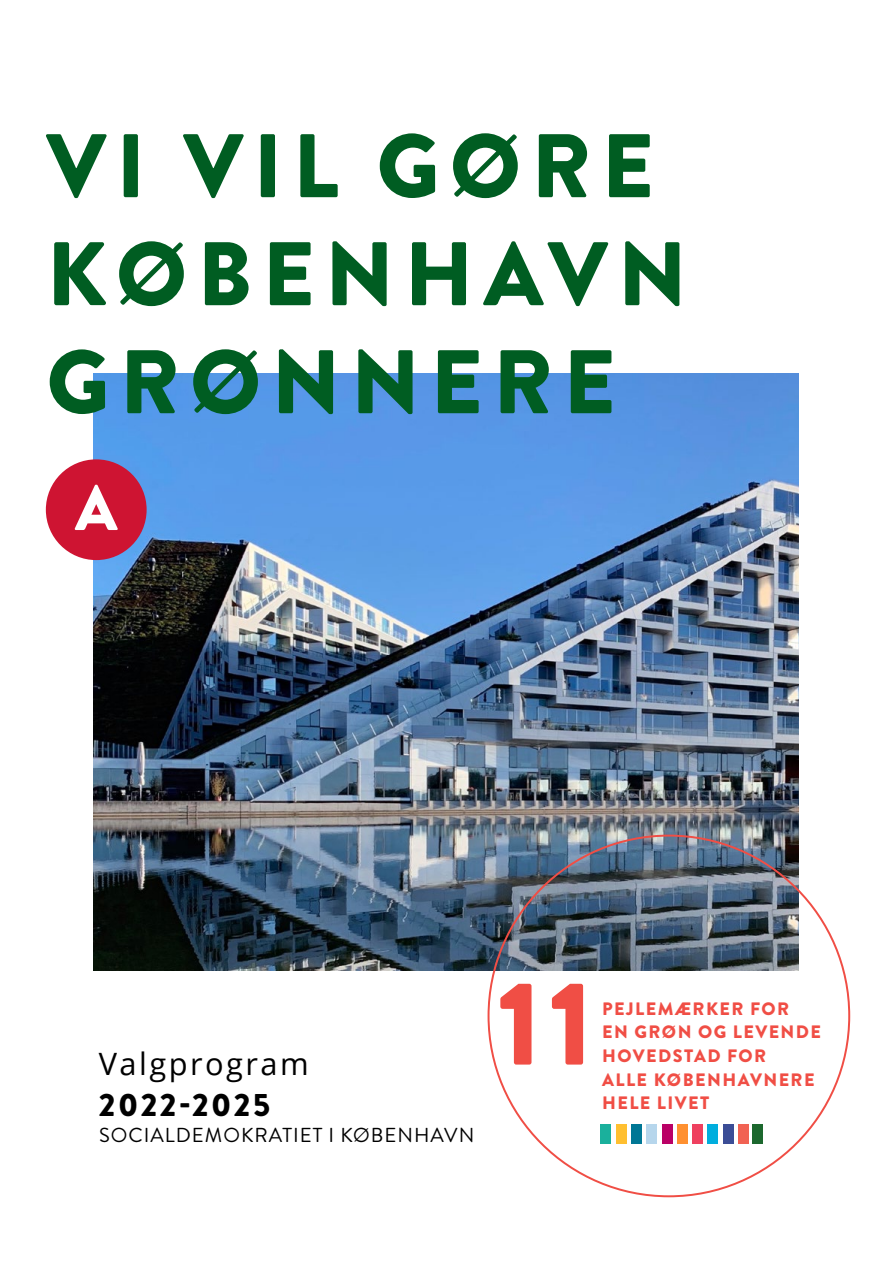
<style>
.page{position:relative;width:893px;height:1263px;background:#fff}
.page>*{position:absolute;margin:0;border:0;box-sizing:border-box;transform-origin:0 0}
.t1{font:900 118.8px "Brandon Grotesque";color:#f04e45}
.t2{font:900 90px/108px "Brandon Grotesque";letter-spacing:.11em;color:#005d22}
.t3{font:900 32.4px "Brandon Grotesque";letter-spacing:.08em;color:#000}
.t4{font:30.75px "Open Sans";letter-spacing:.08em;color:#000}
.t5{font:20.25px "Brandon Grotesque";letter-spacing:.05em;color:#000}
.t6{font:900 18px/23.7px "Brandon Grotesque";letter-spacing:.08em;color:#f04e45}
</style>
<div class="page">
<img style="left:94px;top:373px;width:705px;height:597px">
<div style="left:753px;top:1124px;width:10px;height:19px;background:#1c682e"></div>
<div style="left:738px;top:1124px;width:10px;height:19px;background:#f16253"></div>
<div style="left:723px;top:1124px;width:10px;height:19px;background:#3b4d96"></div>
<div style="left:708px;top:1124px;width:10px;height:19px;background:#00aede"></div>
<div style="left:692px;top:1124px;width:11px;height:19px;background:#ef405f"></div>
<div style="left:677px;top:1124px;width:10px;height:19px;background:#ff9030"></div>
<div style="left:647px;top:1124px;width:10px;height:19px;background:#b6d6ec"></div>
<div style="left:662px;top:1124px;width:10px;height:19px;background:#ba0066"></div>
<div style="left:631px;top:1124px;width:11px;height:19px;background:#007795"></div>
<div style="left:616px;top:1124px;width:10px;height:19px;background:#ffbf30"></div>
<div style="left:601px;top:1124px;width:10px;height:19px;background:#1ab09c"></div>
<div style="left:46px;top:459px;width:101px;height:101px;background:#ce1432;border-radius:50%"></div>
<svg style="left:74px;top:485px;width:44px;height:45px"></svg>
<h2 class="t2" style="left:46px;top:113px;width:642px">VI VIL GØRE<br>KØBENHAVN<br>GRØNNERE</h2>
<h3 class="t4" style="left:99px;top:1043px;width:211px">Valgprogram</h3>
<h3 class="t3" style="left:99px;top:1082px;width:173px">2022-2025</h3>
<p class="t5" style="left:99px;top:1121px;width:377px">SOCIALDEMOKRATIET I KØBENHAVN</p>
<h1 class="t1" style="left:497px;top:939px;width:98px">11</h1>
<p class="t6" style="left:602px;top:997px;width:221px">PEJLEMÆRKER FOR<br>EN GRØN OG LEVENDE<br>HOVEDSTAD FOR<br>ALLE KØBENHAVNERE<br>HELE LIVET</p>
</div>
